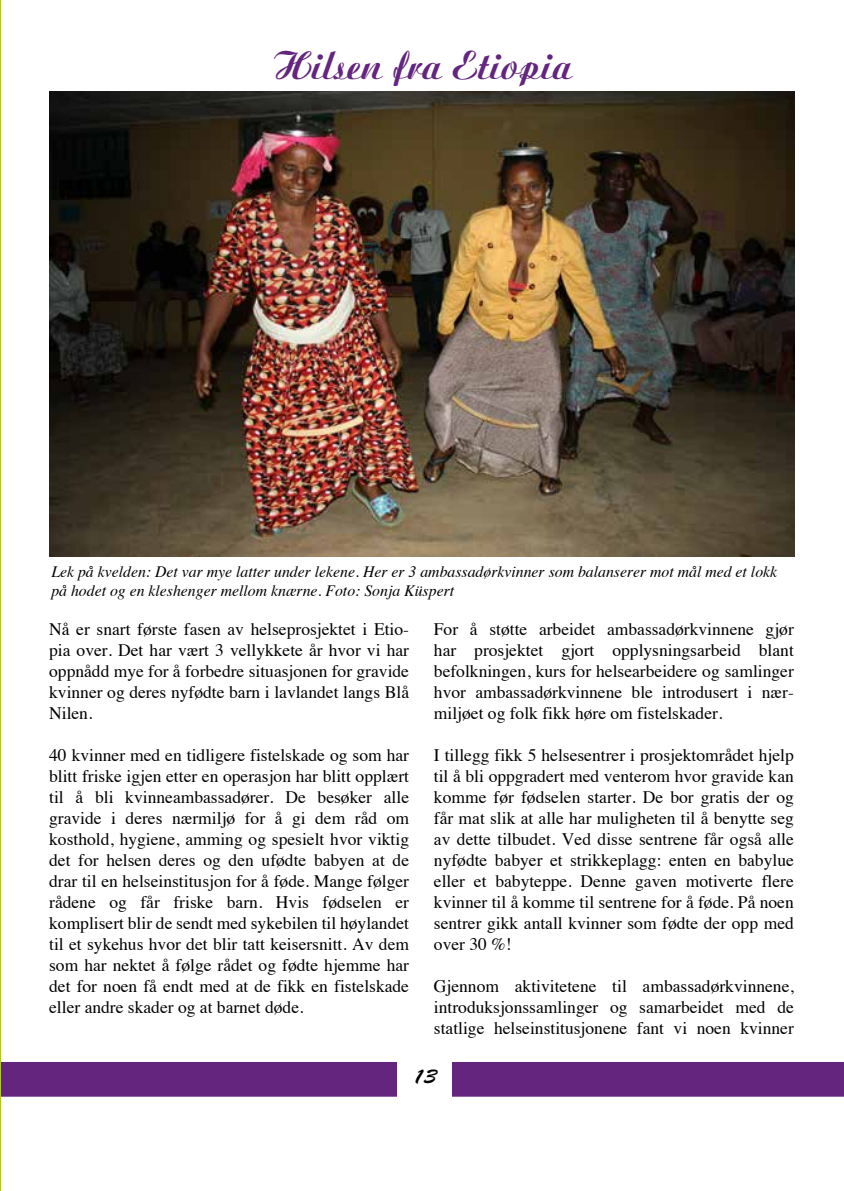
<style>
.page{position:relative;width:844px;height:1191px;background:#fff}
.page>*{position:absolute;margin:0;border:0;box-sizing:border-box;transform-origin:0 0}
.t1{font:42px "Ariston Bld";color:#64257e}
.t2{font:21px "Brush Script Std";color:#000}
.t3{font:17.5px/21px "Times";color:#000;text-align:justify}
.t4{font:italic 15.75px/18.9px "Times";color:#000}
</style>
<div class="page">
<div style="left:0;top:1062px;width:843px;height:34px;background:#64257e"></div>
<div style="left:397px;top:1042px;width:54px;height:67px;background:#fff"></div>
<hr style="left:0;top:0;width:1px;height:1191px;background:#afca1f">
<img style="left:50px;top:92px;width:744px;height:464px">
<h1 class="t1" style="left:271px;top:37px;width:303px">Hilsen fra Etiopia</h1>
<p class="t4" style="left:51px;top:561px;width:727px">Lek på kvelden: Det var mye latter under lekene. Her er 3 ambassadørkvinner som balanserer mot mål med et lokk på hodet og en kleshenger mellom knærne. Foto: Sonja Küspert</p>
<p class="t3" style="left:49px;top:617px;width:361px">Nå er snart første fasen av helseprosjektet i Etio&shy;pia over. Det har vært 3 vellykkete år hvor vi har oppnådd mye for å forbedre situasjonen for gravide kvinner og deres nyfødte barn i lavlandet langs Blå Nilen.</p>
<p class="t3" style="left:49px;top:743px;width:361px">40 kvinner med en tidligere fistelskade og som har blitt friske igjen etter en operasjon har blitt opplært til å bli kvinneambassadører. De besøker alle gravide i deres nærmiljø for å gi dem råd om kosthold, hygiene, amming og spesielt hvor viktig det for helsen deres og den ufødte babyen at de drar til en helseinstitusjon for å føde. Mange følger rådene og får friske barn. Hvis fødselen er komplisert blir de sendt med sykebilen til høylandet til et sykehus hvor det blir tatt keisersnitt. Av dem som har nektet å følge rådet og fødte hjemme har det for noen få endt med at de fikk en fistelskade eller andre skader og at barnet døde.</p>
<p class="t3" style="left:434px;top:617px;width:361px">For å støtte arbeidet ambassadørkvinnene gjør har prosjektet gjort opplysningsarbeid blant befolkningen, kurs for helsearbeidere og samlinger hvor ambassadørkvinnene ble introdusert i nær&shy;miljøet og folk fikk høre om fistelskader.</p>
<p class="t3" style="left:434px;top:743px;width:361px">I tillegg fikk 5 helsesentrer i prosjektområdet hjelp til å bli oppgradert med venterom hvor gravide kan komme før fødselen starter. De bor gratis der og får mat slik at alle har muligheten til å benytte seg av dette tilbudet. Ved disse sentrene får også alle nyfødte babyer et strikkeplagg: enten en babylue eller et babyteppe. Denne gaven motiverte flere kvinner til å komme til sentrene for å føde. På noen sentrer gikk antall kvinner som fødte der opp med over 30 %!</p>
<p class="t3" style="left:434px;top:974px;width:361px">Gjennom aktivitetene til ambassadørkvinnene, introduksjonssamlinger og samarbeidet med de statlige helseinstitusjonene fant vi noen kvinner</p>
<p class="t2" style="left:412px;top:1064px;width:25px">13</p>
</div>
